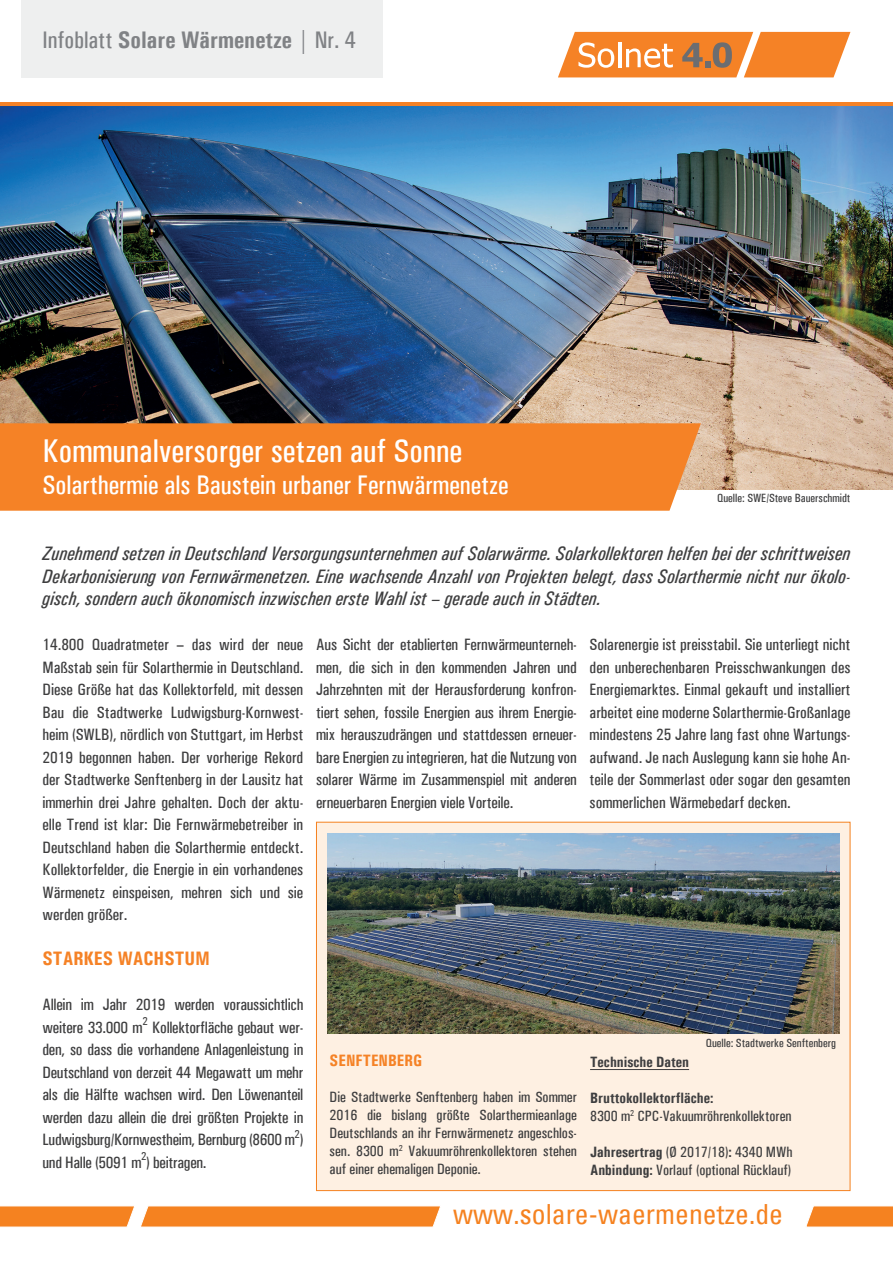
<style>
.page{position:relative;width:893px;height:1263px;background:#fff}
.page>*{position:absolute;margin:0;border:0;box-sizing:border-box;transform-origin:0 0}
.Überschrift{font:500 condensed 33px "Univers";color:#fff}
.t1{font:condensed 27.75px "Univers";color:#f58220}
.Subline_von_Überschr{font:500 condensed 27px "Univers";color:#fff}
.t2{font:700 condensed 24px "Univers";color:#808285}
.Einführungstext_kurs{font:italic 500 condensed 19.5px/22.5px "Univers";color:#3e3e3f;text-align:justify}
.Zwischenüberschrift{font:700 condensed 19.5px "Univers";color:#f58226}
.Fliesstext{font:500 condensed 16.5px/22.5px "Univers";letter-spacing:-.01em;color:#3e3e3f;text-align:justify}
.Überschrift_Infobox{font:700 condensed 16.5px "Univers";color:#f58226}
.Fliesstext_Infobox{font:500 condensed 15px/18px "Univers";color:#3e3e3f;text-align:justify}
.Fliesstext_Infobox-2{font:700 condensed 15px "Univers";color:#3e3e3f}
.Bildbeschreibung{font:500 condensed 12px "Univers";color:#3e3e3f}
.Fliesstext-2{font:500 condensed 11.55px "Univers";color:#3e3e3f}
.s1{font-weight:500}
.s2{font-weight:700}
</style>
<div class="page">
<div style="left:21px;top:0;width:362px;height:77px;background:#eeefef"></div>
<svg style="left:806px;top:1206px;width:87px;height:21px;background:#f58c33"></svg>
<svg style="left:0;top:1206px;width:441px;height:21px;background:#f58c32"></svg>
<svg style="left:558px;top:32px;width:292px;height:45px;background:#ef9248"></svg>
<img style="left:0;top:106px;width:893px;height:383px">
<div style="left:0;top:423px;width:701px;height:88px;background:#f58226"></div>
<div style="left:316px;top:822px;width:534px;height:369px;background:#fef0e2;border:1px solid #f58220"></div>
<hr style="left:590px;top:1069px;width:99px;height:1px;background:#3e3e3f">
<img style="left:327px;top:833px;width:513px;height:200px">
<p class="t2" style="left:43px;top:26px;width:315px"><span class="s1">Infoblatt</span> Solare Wärmenetze | <span class="s1">Nr. 4</span></p>
<p class="Überschrift" style="left:43px;top:431px;width:421px">Kommunalversorger setzen auf Sonne</p>
<p class="Subline_von_Überschr" style="left:43px;top:469px;width:468px">Solarthermie als Baustein urbaner Fernwärmenetze</p>
<p class="Bildbeschreibung" style="left:717px;top:491px;width:135px">Quelle: SWE/Steve Bauerschmidt</p>
<p class="Einführungstext_kurs" style="left:43px;top:542px;width:809px">Zunehmend setzen in Deutschland Versorgungsunternehmen auf Solarwärme. Solarkollektoren helfen bei der schrittweisen Dekarbonisierung von Fernwärmenetzen. Eine wachsende Anzahl von Projekten belegt, dass Solarthermie nicht nur ökolo&shy;gisch, sondern auch ökonomisch inzwischen erste Wahl ist – gerade auch in Städten.</p>
<p class="Fliesstext" style="left:43px;top:633px;width:262px">14.800 Quadratmeter – das wird der neue Maßstab sein für Solarthermie in Deutschland.<br>Diese Größe hat das Kollektorfeld, mit dessen Bau die Stadtwerke Ludwigsburg-Kornwest&shy;heim (SWLB), nördlich von Stuttgart, im Herbst 2019 begonnen haben. Der vorherige Rekord der Stadtwerke Senftenberg in der Lausitz hat immerhin drei Jahre gehalten. Doch der aktu&shy;elle Trend ist klar: Die Fernwärmebetreiber in Deutschland haben die Solarthermie entdeckt.<br>Kollektorfelder, die Energie in ein vorhandenes Wärmenetz einspeisen, mehren sich und sie werden größer.</p>
<p class="Zwischenüberschrift" style="left:43px;top:947px;width:169px">STARKES WACHSTUM</p>
<p class="Fliesstext" style="left:43px;top:993px;width:262px">Allein im Jahr 2019 werden voraussichtlich weitere 33.000 m</p>
<p class="Fliesstext-2" style="left:142px;top:1014px;width:7px">2</p>
<p class="Fliesstext" style="left:43px;top:1016px;width:262px;text-indent:110px">Kollektorfläche gebaut wer&shy;den, so dass die vorhandene Anlagenleistung in Deutschland von derzeit 44 Megawatt um mehr als die Hälfte wachsen wird. Den Löwenanteil werden dazu allein die drei größten Projekte in Ludwigsburg/Kornwestheim, Bernburg (8600 m )</p>
<p class="Fliesstext-2" style="left:295px;top:1127px;width:7px">2</p>
<p class="Fliesstext-2" style="left:141px;top:1149px;width:7px">2</p>
<p class="Fliesstext" style="left:43px;top:1151px;width:166px">und Halle (5091 m ) beitragen.</p>
<p class="Fliesstext" style="left:316px;top:633px;width:262px">Aus Sicht der etablierten Fernwärmeunterneh&shy;men, die sich in den kommenden Jahren und Jahrzehnten mit der Herausforderung konfron&shy;tiert sehen, fossile Energien aus ihrem Energie&shy;mix herauszudrängen und stattdessen erneuer&shy;bare Energien zu integrieren, hat die Nutzung von solarer Wärme im Zusammenspiel mit anderen erneuerbaren Energien viele Vorteile.</p>
<p class="Fliesstext" style="left:590px;top:633px;width:262px">Solarenergie ist preisstabil. Sie unterliegt nicht den unberechenbaren Preisschwankungen des Energiemarktes. Einmal gekauft und installiert arbeitet eine moderne Solarthermie-Großanlage mindestens 25 Jahre lang fast ohne Wartungs&shy;aufwand. Je nach Auslegung kann sie hohe An&shy;teile der Sommerlast oder sogar den gesamten sommerlichen Wärmebedarf decken.</p>
<p class="Überschrift_Infobox" style="left:330px;top:1051px;width:94px">SENFTENBERG</p>
<p class="Fliesstext_Infobox" style="left:330px;top:1088px;width:249px">Die Stadtwerke Senftenberg haben im Sommer 2016 die bislang größte Solarthermieanlage Deutschlands an ihr Fernwärmenetz angeschlos&shy;sen. 8300 m<sup>2</sup> Vakuumröhrenkollektoren stehen auf einer ehemaligen Deponie.</p>
<p class="Bildbeschreibung" style="left:706px;top:1035px;width:132px">Quelle: Stadtwerke Senftenberg</p>
<p class="Fliesstext_Infobox-2" style="left:590px;top:1052px;width:101px">Technische Daten</p>
<p class="Fliesstext_Infobox-2" style="left:590px;top:1088px;width:125px">Bruttokollektorfläche:</p>
<p class="Fliesstext_Infobox" style="left:590px;top:1106px;width:203px">8300 m<sup>2</sup> CPC-Vakuumröhrenkollektoren</p>
<p class="Fliesstext_Infobox" style="left:590px;top:1142px;width:204px"><span class="s2">Jahresertrag</span> (Ø 2017/18)<span class="s2">:</span> 4340 MWh</p>
<p class="Fliesstext_Infobox" style="left:590px;top:1160px;width:203px"><span class="s2">Anbindung:</span> Vorlauf (optional Rücklauf)</p>
<p class="t1" style="left:453px;top:1196px;width:331px">www.solare-waermenetze.de</p>
</div>
